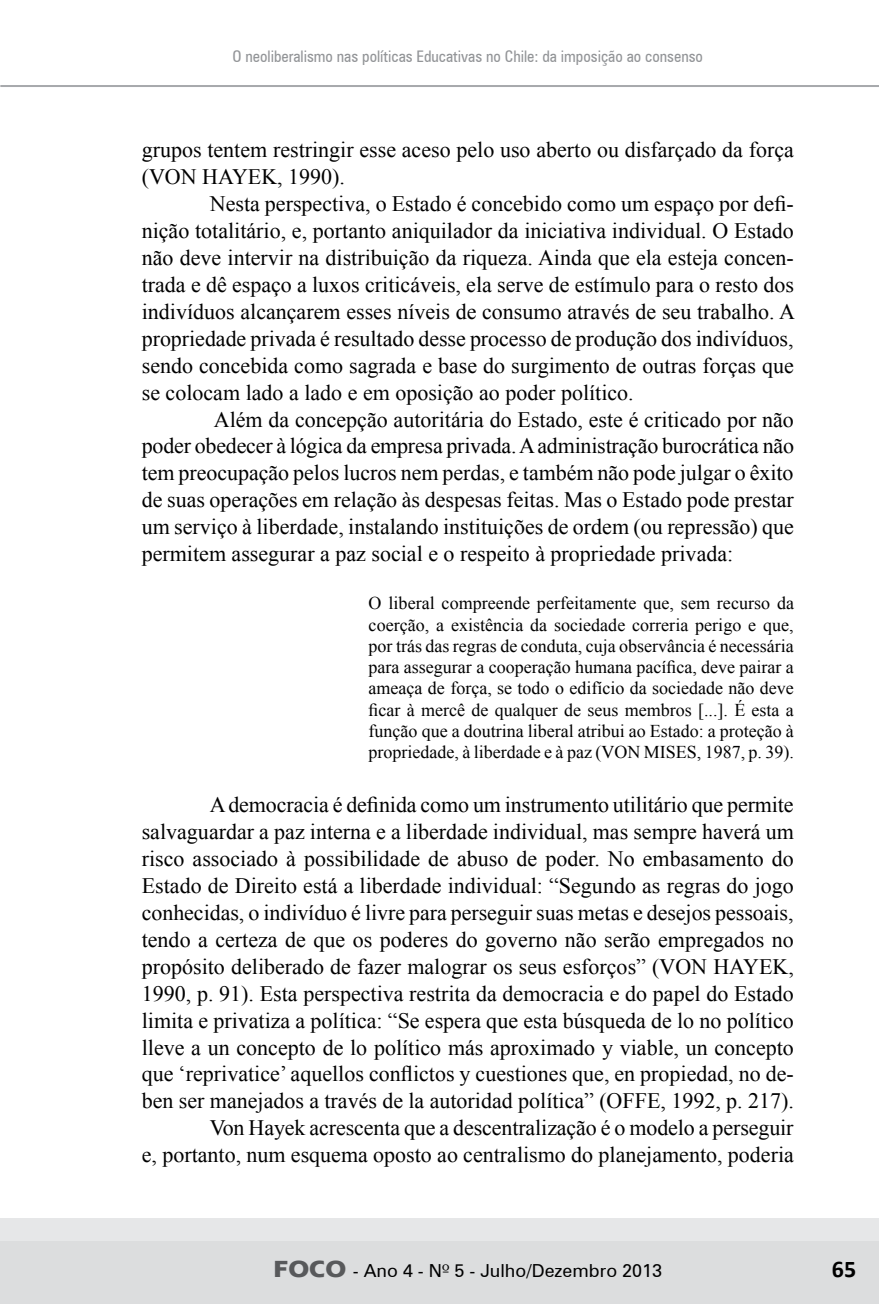
<style>
.page{position:relative;width:879px;height:1304px;background:#fff}
.page>*{position:absolute;margin:0;border:0;box-sizing:border-box;transform-origin:0 0}
.t1{font:700 24px "Calibri";color:#000}
.t2{font:22px/27px "Times New Roman";color:#000;text-align:justify}
.t3{font:18px/21.2px "Times New Roman";color:#000;text-align:justify}
.t4{font:18px "Zurich BT";color:#000}
.t5{font:condensed 16px "Zurich BT";color:#939598}
.s1{font-family:"Erie";font-weight:700;font-size:24px;color:#58595b}
.s2{font-family:"Zapf Humanist 601 BT"}
</style>
<div class="page">
<div style="left:0;top:1218px;width:879px;height:27px;background:#e6e7e8"></div>
<div style="left:0;top:1242px;width:879px;height:62px;background:#dcddde"></div>
<hr style="left:0;top:85px;width:879px;height:2px;background:#a7a9ac">
<p class="t5" style="left:233px;top:47px;width:472px">O neoliberalismo nas políticas Educativas no Chile: da imposição ao consenso</p>
<p class="t2" style="left:142px;top:136px;width:653px">grupos tentem restringir esse aceso pelo uso aberto ou disfarçado da força (VON HAYEK, 1990).</p>
<p class="t2" style="left:142px;top:190px;width:655px;text-indent:68px">Nesta perspectiva, o Estado é concebido como um espaço por defi&shy;nição totalitário, e, portanto aniquilador da iniciativa individual. O Estado não deve intervir na distribuição da riqueza. Ainda que ela esteja concen&shy;trada e dê espaço a luxos criticáveis, ela serve de estímulo para o resto dos indivíduos alcançarem esses níveis de consumo através de seu trabalho. A propriedade privada é resultado desse processo de produção dos indivíduos, sendo concebida como sagrada e base do surgimento de outras forças que se colocam lado a lado e em oposição ao poder político.</p>
<p class="t2" style="left:142px;top:405px;width:654px;text-indent:72px">Além da concepção autoritária do Estado, este é criticado por não poder obedecer à lógica da empresa privada. A administração burocrática não tem preocupação pelos lucros nem perdas, e também não pode julgar o êxito de suas operações em relação às despesas feitas. Mas o Estado pode prestar um serviço à liberdade, instalando instituições de ordem (ou repressão) que permitem assegurar a paz social e o respeito à propriedade privada:</p>
<p class="t3" style="left:369px;top:592px;width:427px">O liberal compreende perfeitamente que, sem recurso da coerção, a existência da sociedade correria perigo e que, por trás das regras de conduta, cuja observância é necessária para assegurar a cooperação humana pacífica, deve pairar a ameaça de força, se todo o edifício da sociedade não deve ficar à mercê de qualquer de seus membros [...]. É esta a função que a doutrina liberal atribui ao Estado: a proteção à propriedade, à liberdade e à paz (VON MISES, 1987, p. 39).</p>
<p class="t2" style="left:142px;top:791px;width:654px;text-align:right">A democracia é definida como um instrumento utilitário que permite salvaguardar a paz interna e a liberdade individual, mas sempre haverá um risco associado à possibilidade de abuso de poder. No embasamento do Estado de Direito está a liberdade individual: “Segundo as regras do jogo conhecidas, o indivíduo é livre para perseguir suas metas e desejos pessoais, tendo a certeza de que os poderes do governo não serão empregados no propósito deliberado de fazer malograr os seus esforços” (VON HAYEK, 1990, p. 91). Esta perspectiva restrita da democracia e do papel do Estado limita e privatiza a política: “Se espera que esta búsqueda de lo no político lleve a un concepto de lo político más aproximado y viable, un concepto que ‘reprivatice’ aquellos conflictos y cuestiones que, en propiedad, no de&shy;ben ser manejados a través de la autoridad política” (OFFE, 1992, p. 217).<br>Von Hayek acrescenta que a descentralização é o modelo a perseguir<br>e, portanto, num esquema oposto ao centralismo do planejamento, poderia</p>
<p class="t4" style="left:274px;top:1260px;width:390px"><span class="s1">FOCO</span> - Ano 4 - N<span class="s2">º</span> 5 - Julho/Dezembro 2013</p>
<p class="t1" style="left:832px;top:1253px;width:26px">65</p>
</div>
